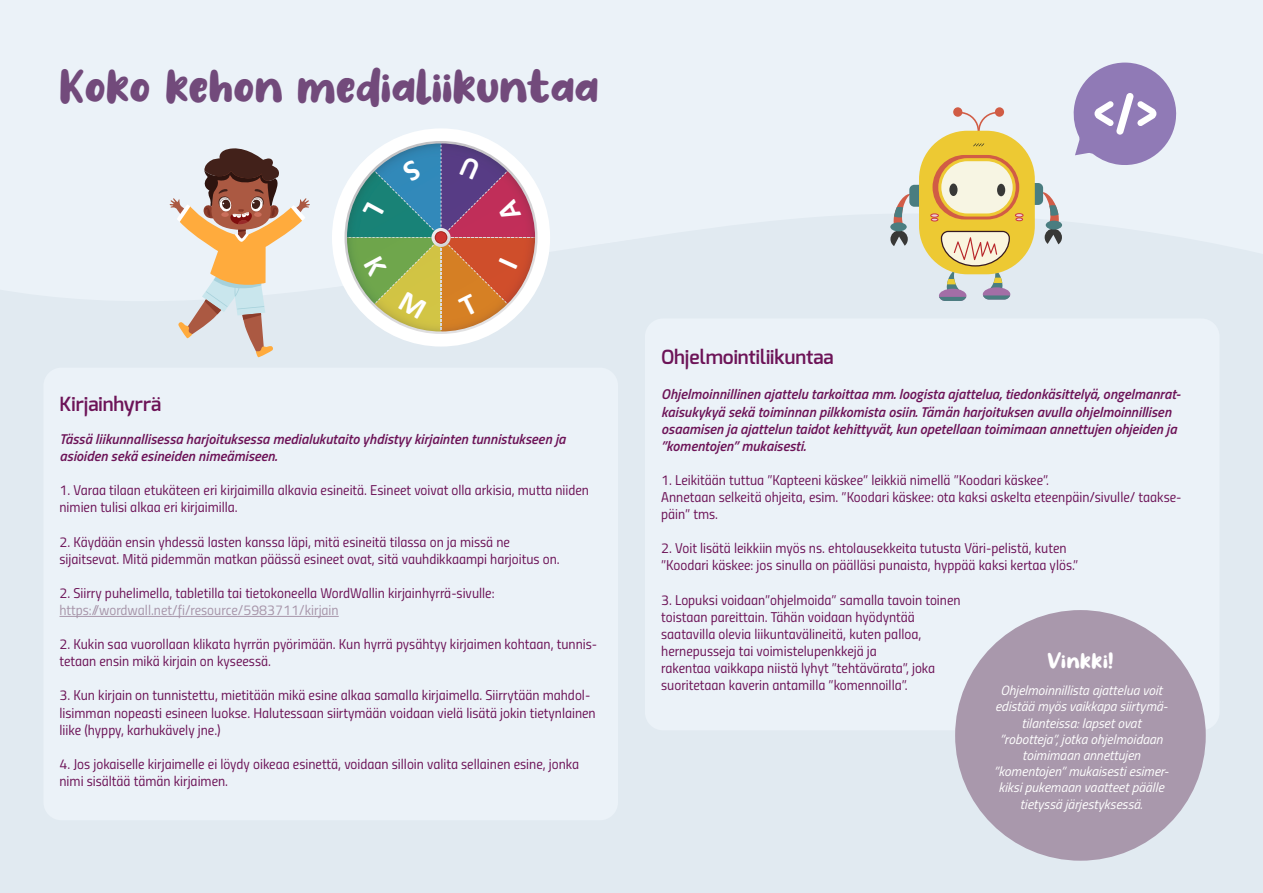
<style>
.page{position:relative;width:1263px;height:893px;background:#ebf2f8}
.page>*{position:absolute;margin:0;border:0;box-sizing:border-box;transform-origin:0 0}
.t1{font:48.6px "No Virus";color:#724a7b}
.t2{font:22.5px "No Virus";letter-spacing:.03em;color:#fff}
.t3{font:600 19.5px "Exo";color:#6d1458}
.t4{font:14.25px/17.1px "Titillium Regular Upright";color:#6d1458}
.t5{font:italic 600 14.25px/17.1px "Titillium";color:#6d1458}
.t6{font:14.25px "Titillium Regular Upright";color:#a896aa}
.t7{font:italic 13.5px/16.2px "Titillium";color:#fff;text-align:center}
</style>
<div class="page">
<svg style="left:1073px;top:63px;width:104px;height:102px"></svg>
<svg style="left:953px;top:107px;width:51px;height:24px"></svg>
<svg style="left:890px;top:194px;width:19px;height:52px"></svg>
<div style="left:890px;top:222px;width:17px;height:9px;background:#4a7d80;border-radius:50%"></div>
<div style="left:909px;top:185px;width:25px;height:22px;background:#4a7d80;border-radius:5px"></div>
<svg style="left:1042px;top:192px;width:20px;height:52px"></svg>
<div style="left:1046px;top:221px;width:16px;height:9px;background:#4a7d80;border-radius:50%"></div>
<div style="left:1018px;top:183px;width:25px;height:22px;background:#4a7d80;border-radius:5px"></div>
<div style="left:919px;top:131px;width:116px;height:143px;background:#edc933;border-radius:48px"></div>
<svg style="left:932px;top:155px;width:87px;height:64px"></svg>
<div style="left:940px;top:160px;width:74px;height:55px;background:#f7f5e3;border-radius:28px"></div>
<div style="left:938px;top:158px;width:78px;height:59px;border:3px solid #edc933;border-radius:28px"></div>
<svg style="left:939px;top:230px;width:71px;height:71px"></svg>
<div style="left:930px;top:213px;width:9px;height:5px;border:1px solid #cc3842;border-radius:50%"></div>
<svg style="left:930px;top:213px;width:8px;height:8px"></svg>
<svg style="left:1015px;top:213px;width:8px;height:8px"></svg>
<div style="left:949px;top:184px;width:8px;height:12px;background:#383836;border-radius:50%"></div>
<div style="left:997px;top:184px;width:8px;height:12px;background:#383836;border-radius:50%"></div>
<svg style="left:973px;top:143px;width:11px;height:3px"></svg>
<hr style="left:60px;top:616px;width:279px;height:1px;background:#a896aa">
<div style="left:332px;top:128px;width:218px;height:219px;background:#fff;border-radius:50%"></div>
<svg style="left:169px;top:148px;width:141px;height:210px"></svg>
<div style="left:955px;top:610px;width:251px;height:251px;background:#a998ac;border-radius:50%"></div>
<svg style="left:344px;top:141px;width:193px;height:193px"></svg>
<h1 class="t1" style="left:60px;top:66px;width:541px">Koko kehon medialiikuntaa</h1>
<h3 class="t3" style="left:60px;top:391px;width:103px">Kirjainhyrrä</h3>
<p class="t5" style="left:60px;top:430px;width:508px">Tässä liikunnallisessa harjoituksessa medialukutaito yhdistyy kirjainten tunnistukseen ja asioiden sekä esineiden nimeämiseen.</p>
<p class="t4" style="left:60px;top:481px;width:531px">1. Varaa tilaan etukäteen eri kirjaimilla alkavia esineitä. Esineet voivat olla arkisia, mutta niiden nimien tulisi alkaa eri kirjaimilla.</p>
<p class="t4" style="left:60px;top:532px;width:502px">2. Käydään ensin yhdessä lasten kanssa läpi, mitä esineitä tilassa on ja missä ne sijaitsevat. Mitä pidemmän matkan päässä esineet ovat, sitä vauhdikkaampi harjoitus on.</p>
<p class="t4" style="left:60px;top:584px;width:437px">2. Siirry puhelimella, tabletilla tai tietokoneella WordWallin kirjainhyrrä-sivulle:</p>
<p class="t6" style="left:60px;top:599px;width:281px">https://wordwall.net/fi/resource/5983711/kirjain</p>
<p class="t4" style="left:60px;top:635px;width:539px">2. Kukin saa vuorollaan klikata hyrrän pyörimään. Kun hyrrä pysähtyy kirjaimen kohtaan, tunnis&shy;tetaan ensin mikä kirjain on kyseessä.</p>
<p class="t4" style="left:60px;top:686px;width:538px">3. Kun kirjain on tunnistettu, mietitään mikä esine alkaa samalla kirjaimella. Siirrytään mahdol&shy;lisimman nopeasti esineen luokse. Halutessaan siirtymään voidaan vielä lisätä jokin tietynlainen liike (hyppy, karhukävely jne.)</p>
<p class="t4" style="left:60px;top:755px;width:521px">4. Jos jokaiselle kirjaimelle ei löydy oikeaa esinettä, voidaan silloin valita sellainen esine, jonka nimi sisältää tämän kirjaimen.</p>
<h3 class="t3" style="left:661px;top:345px;width:174px">Ohjelmointiliikuntaa</h3>
<p class="t5" style="left:661px;top:385px;width:521px">Ohjelmoinnillinen ajattelu tarkoittaa mm. loogista ajattelua, tiedonkäsittelyä, ongelmanrat&shy;kaisukykyä sekä toiminnan pilkkomista osiin. Tämän harjoituksen avulla ohjelmoinnillisen osaamisen ja ajattelun taidot kehittyvät, kun opetellaan toimimaan annettujen ohjeiden ja ”komentojen” mukaisesti.</p>
<p class="t4" style="left:661px;top:471px;width:522px">1. Leikitään tuttua ”Kapteeni käskee” leikkiä nimellä ”Koodari käskee”.<br>Annetaan selkeitä ohjeita, esim. ”Koodari käskee: ota kaksi askelta eteenpäin/sivulle/ taakse&shy;päin” tms.</p>
<p class="t4" style="left:661px;top:539px;width:418px">2. Voit lisätä leikkiin myös ns. ehtolausekkeita tutusta Väri-pelistä, kuten ”Koodari käskee: jos sinulla on päälläsi punaista, hyppää kaksi kertaa ylös.”</p>
<p class="t4" style="left:661px;top:590px;width:301px">3. Lopuksi voidaan”ohjelmoida” samalla tavoin toinen toistaan pareittain. Tähän voidaan hyödyntää saatavilla olevia liikuntavälineitä, kuten palloa, hernepusseja tai voimistelupenkkejä ja<br>rakentaa vaikkapa niistä lyhyt ”tehtävärata”, joka suoritetaan kaverin antamilla ”komennoilla”.</p>
<h2 class="t2" style="left:1047px;top:651px;width:68px">Vinkki!</h2>
<p class="t7" style="left:994px;top:682px;width:176px">Ohjelmoinnillista ajattelua voit edistää myös vaikkapa siirtymä&shy;tilanteissa: lapset ovat ”robotteja”, jotka ohjelmoidaan toimimaan annettujen ”komentojen” mukaisesti esimer&shy;kiksi pukemaan vaatteet päälle tietyssä järjestyksessä.</p>
</div>
